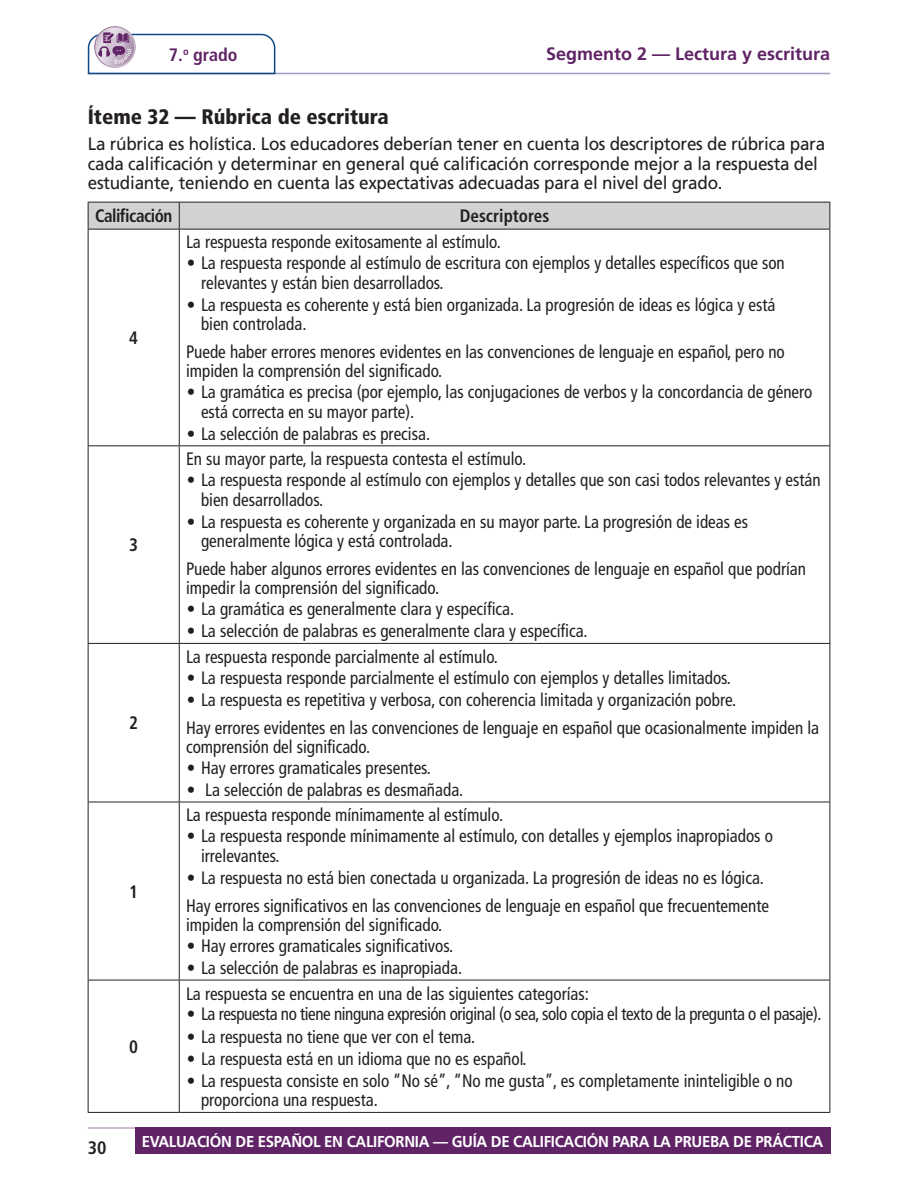
<style>
.page{position:relative;width:918px;height:1188px;background:#fff}
.page>*{position:absolute;margin:0;border:0;box-sizing:border-box;transform-origin:0 0}
.t1{font:900 condensed 21px "Frutiger LT Pro";color:#231f20}
.t2{font:condensed 18px/19.5px "Frutiger LT Pro";color:#231f20;scale:.95 1}
.t3{font:18px/19.5px "Frutiger LT Pro";letter-spacing:-.015em;color:#231f20;scale:.95 1}
.t4{font:condensed 18px "Frutiger LT Pro";letter-spacing:-.025em;color:#231f20;scale:.95 1}
.t5{font:700 18px "Frutiger LT Pro";color:#602365}
.t6{font:700 condensed 18px "Frutiger LT Pro";color:#231f20;scale:.95 1}
.t7{font:700 condensed 18px "Frutiger LT Pro";letter-spacing:-.03em;color:#231f20;scale:.95 1}
.t8{font:700 condensed 18px "Frutiger LT Pro";color:#602365}
.t9{font:700 condensed 18px "Frutiger LT Pro";color:#231f20}
.t10{font:700 15.75px "Frutiger LT Pro";letter-spacing:-.02em;color:#fff;scale:.95 1}
</style>
<div class="page">
<hr style="left:88px;top:1127px;width:742px;height:2px;background:#c0a7c2">
<div style="left:135px;top:1127px;width:695px;height:27px;background:#602466"></div>
<hr style="left:88px;top:73px;width:742px;height:1px;background:#999ec1">
<svg style="left:87px;top:33px;width:189px;height:42px"></svg>
<hr style="left:88px;top:230px;width:1px;height:215px;background:#231f20">
<hr style="left:88px;top:445px;width:91px;height:1px;background:#231f20">
<hr style="left:88px;top:446px;width:1px;height:197px;background:#231f20">
<hr style="left:179px;top:445px;width:651px;height:1px;background:#231f20">
<hr style="left:88px;top:643px;width:91px;height:1px;background:#231f20">
<hr style="left:88px;top:644px;width:1px;height:158px;background:#231f20">
<hr style="left:88px;top:802px;width:91px;height:1px;background:#231f20">
<hr style="left:88px;top:802px;width:1px;height:178px;background:#231f20">
<hr style="left:88px;top:980px;width:91px;height:1px;background:#231f20">
<hr style="left:88px;top:980px;width:1px;height:132px;background:#231f20">
<hr style="left:88px;top:1112px;width:91px;height:1px;background:#231f20">
<hr style="left:179px;top:230px;width:1px;height:215px;background:#231f20">
<hr style="left:830px;top:230px;width:1px;height:215px;background:#231f20">
<hr style="left:179px;top:446px;width:1px;height:197px;background:#231f20">
<hr style="left:830px;top:446px;width:1px;height:197px;background:#231f20">
<hr style="left:179px;top:643px;width:651px;height:1px;background:#231f20">
<hr style="left:179px;top:644px;width:1px;height:158px;background:#231f20">
<hr style="left:830px;top:644px;width:1px;height:158px;background:#231f20">
<hr style="left:179px;top:802px;width:651px;height:1px;background:#231f20">
<hr style="left:179px;top:802px;width:1px;height:178px;background:#231f20">
<hr style="left:830px;top:802px;width:1px;height:178px;background:#231f20">
<hr style="left:179px;top:980px;width:651px;height:1px;background:#231f20">
<hr style="left:179px;top:980px;width:1px;height:132px;background:#231f20">
<hr style="left:830px;top:980px;width:1px;height:132px;background:#231f20">
<hr style="left:179px;top:1112px;width:651px;height:1px;background:#231f20">
<svg style="left:88px;top:202px;width:743px;height:27px;background:#cacacc"></svg>
<hr style="left:88px;top:229px;width:91px;height:1px;background:#231f20">
<hr style="left:179px;top:229px;width:651px;height:1px;background:#231f20">
<img style="left:94px;top:26px;width:41px;height:41px">
<p class="t8" style="left:169px;top:44px;width:70px">7.<sup>o</sup> grado</p>
<p class="t5" style="left:546px;top:44px;width:286px">Segmento 2 — Lectura y escritura</p>
<h4 class="t1" style="left:88px;top:104px;width:303px">Íteme 32 — Rúbrica de escritura</h4>
<p class="t3" style="left:88px;top:134px;width:778px">La rúbrica es holística. Los educadores deberían tener en cuenta los descriptores de rúbrica para cada calificación y determinar en general qué calificación corresponde mejor a la respuesta del estudiante, teniendo en cuenta las expectativas adecuadas para el nivel del grado.</p>
<p class="t7" style="left:95px;top:205px;width:83px">Calificación</p>
<p class="t6" style="left:460px;top:205px;width:96px">Descriptores</p>
<p class="t9" style="left:88px;top:1137px;width:20px">30</p>
<p class="t6" style="left:129px;top:327px;width:11px">4</p>
<p class="t6" style="left:129px;top:534px;width:11px">3</p>
<p class="t6" style="left:129px;top:713px;width:11px">2</p>
<p class="t6" style="left:129px;top:881px;width:11px">1</p>
<p class="t6" style="left:129px;top:1036px;width:11px">0</p>
<p class="t2" style="left:186px;top:232px;width:333px">La respuesta responde exitosamente al estímulo.</p>
<p class="t2" style="left:201px;top:253px;width:616px;text-indent:-14px">• La respuesta responde al estímulo de escritura con ejemplos y detalles específicos que son relevantes y están bien desarrollados.</p>
<p class="t2" style="left:201px;top:295px;width:606px;text-indent:-14px">• La respuesta es coherente y está bien organizada. La progresión de ideas es lógica y está bien controlada.</p>
<p class="t2" style="left:186px;top:342px;width:632px">Puede haber errores menores evidentes en las convenciones de lenguaje en español, pero no impiden la comprensión del significado.</p>
<p class="t2" style="left:201px;top:382px;width:645px;text-indent:-14px">• La gramática es precisa (por ejemplo, las conjugaciones de verbos y la concordancia de género está correcta en su mayor parte).</p>
<p class="t2" style="left:187px;top:424px;width:258px">• La selección de palabras es precisa.</p>
<p class="t2" style="left:186px;top:449px;width:360px">En su mayor parte, la respuesta contesta el estímulo.</p>
<p class="t2" style="left:201px;top:470px;width:654px;text-indent:-14px">• La respuesta responde al estímulo con ejemplos y detalles que son casi todos relevantes y están bien desarrollados.</p>
<p class="t2" style="left:201px;top:512px;width:577px;text-indent:-14px">• La respuesta es coherente y organizada en su mayor parte. La progresión de ideas es generalmente lógica y está controlada.</p>
<p class="t2" style="left:186px;top:559px;width:654px">Puede haber algunos errores evidentes en las convenciones de lenguaje en español que podrían impedir la comprensión del significado.</p>
<p class="t2" style="left:187px;top:599px;width:346px">• La gramática es generalmente clara y específica.</p>
<p class="t2" style="left:187px;top:622px;width:424px">• La selección de palabras es generalmente clara y específica.</p>
<p class="t2" style="left:186px;top:647px;width:330px">La respuesta responde parcialmente al estímulo.</p>
<p class="t2" style="left:187px;top:668px;width:574px">• La respuesta responde parcialmente el estímulo con ejemplos y detalles limitados.</p>
<p class="t2" style="left:187px;top:690px;width:580px">• La respuesta es repetitiva y verbosa, con coherencia limitada y organización pobre.</p>
<p class="t2" style="left:186px;top:718px;width:668px">Hay errores evidentes en las convenciones de lenguaje en español que ocasionalmente impiden la comprensión del significado.</p>
<p class="t2" style="left:187px;top:758px;width:259px">• Hay errores gramaticales presentes.</p>
<p class="t2" style="left:187px;top:780px;width:293px">• La selección de palabras es desmañada.</p>
<p class="t2" style="left:186px;top:806px;width:335px">La respuesta responde mínimamente al estímulo.</p>
<p class="t2" style="left:201px;top:826px;width:603px;text-indent:-14px">• La respuesta responde mínimamente al estímulo, con detalles y ejemplos inapropiados o irrelevantes.</p>
<p class="t2" style="left:187px;top:868px;width:609px">• La respuesta no está bien conectada u organizada. La progresión de ideas no es lógica.</p>
<p class="t2" style="left:186px;top:896px;width:615px">Hay errores significativos en las convenciones de lenguaje en español que frecuentemente impiden la comprensión del significado.</p>
<p class="t2" style="left:187px;top:936px;width:282px">• Hay errores gramaticales significativos.</p>
<p class="t2" style="left:187px;top:958px;width:291px">• La selección de palabras es inapropiada.</p>
<p class="t2" style="left:186px;top:984px;width:426px">La respuesta se encuentra en una de las siguientes categorías:</p>
<p class="t4" style="left:187px;top:1004px;width:670px">• La respuesta no tiene ninguna expresión original (o sea, solo copia el texto de la pregunta o el pasaje).</p>
<p class="t2" style="left:187px;top:1027px;width:305px">• La respuesta no tiene que ver con el tema.</p>
<p class="t2" style="left:187px;top:1049px;width:359px">• La respuesta está en un idioma que no es español.</p>
<p class="t2" style="left:201px;top:1071px;width:624px;text-indent:-14px">• La respuesta consiste en solo “No sé”, “No me gusta”, es completamente ininteligible o no proporciona una respuesta.</p>
<p class="t10" style="left:142px;top:1132px;width:719px">EVALUACIÓN DE ESPAÑOL EN CALIFORNIA — GUÍA DE CALIFICACIÓN PARA LA PRUEBA DE PRÁCTICA</p>
</div>
